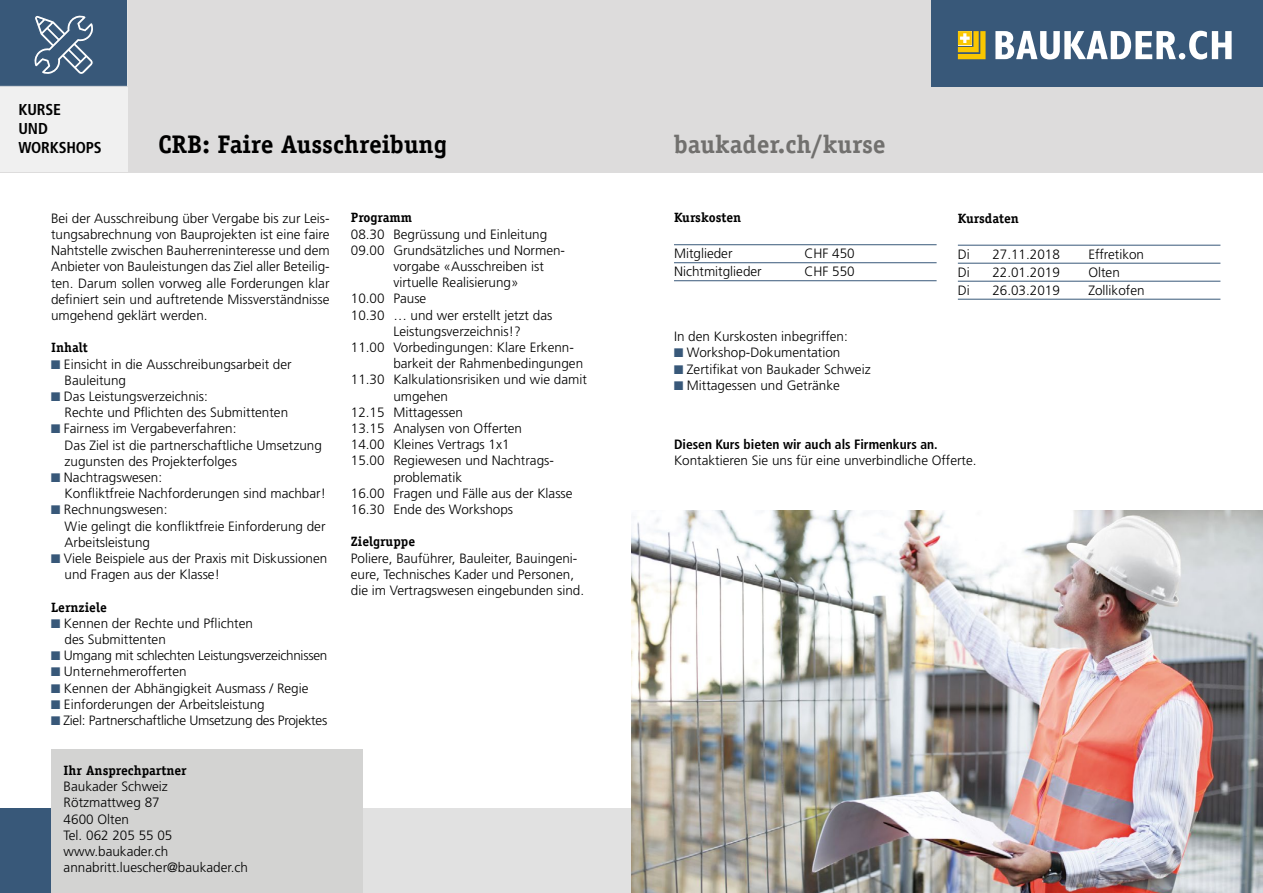
<style>
.page{position:relative;width:1263px;height:893px;background:#fff}
.page>*{position:absolute;margin:0;border:0;box-sizing:border-box;transform-origin:0 0}
.t1{font:700 25.5px "Officina Serif Std";color:#000}
.t2{font:700 25.5px "Officina Serif Std";color:#71706e}
.t3{font:700 condensed 15.75px/18.9px "Frutiger LT Std";letter-spacing:-.01em;color:#000}
.t4{font:300 13.5px/16.2px "Frutiger LT Std";color:#000}
.t5{font:300 13.5px "Frutiger LT Std";letter-spacing:-.02em;color:#000}
.t6{font:700 13.5px "Officina Serif Std";color:#000}
.t7{font:700 condensed 13.5px "Frutiger LT Std";color:#000}
.s1{font-family:"Monotype Sorts";font-weight:400;font-size:12px;color:#385879}
</style>
<div class="page">
<div style="left:340px;top:808px;width:308px;height:85px;background:#e1e1e1"></div>
<div style="left:0;top:0;width:1263px;height:172px;background:#dddcdc"></div>
<div style="left:0;top:808px;width:70px;height:85px;background:#385879"></div>
<div style="left:51px;top:749px;width:311px;height:144px;background:#d3d3d2"></div>
<div style="left:0;top:41px;width:128px;height:131px;background:#f0f0f0"></div>
<svg style="left:0;top:0;width:128px;height:86px"></svg>
<div style="left:932px;top:0;width:331px;height:86px;background:#385879"></div>
<img style="left:631px;top:510px;width:632px;height:383px">
<hr style="left:674px;top:244px;width:262px;height:1px;background:#385879">
<hr style="left:674px;top:262px;width:262px;height:1px;background:#385879">
<hr style="left:674px;top:280px;width:262px;height:1px;background:#385879">
<hr style="left:958px;top:245px;width:262px;height:1px;background:#385879">
<hr style="left:958px;top:263px;width:262px;height:1px;background:#385879">
<hr style="left:958px;top:281px;width:262px;height:1px;background:#385879">
<hr style="left:958px;top:299px;width:262px;height:1px;background:#385879">
<svg style="left:958px;top:31px;width:27px;height:28px"></svg>
<svg style="left:995px;top:31px;width:236px;height:29px"></svg>
<p class="t3" style="left:18px;top:100px;width:85px">KURSE<br>UND<br>WORKSHOPS</p>
<h1 class="t1" style="left:158px;top:128px;width:290px">CRB: Faire Ausschreibung</h1>
<h1 class="t2" style="left:674px;top:128px;width:213px">baukader.ch/kurse</h1>
<p class="t4" style="left:51px;top:210px;width:280px;text-align:justify">Bei der Ausschreibung über Vergabe bis zur Leis&shy;tungsabrechnung von Bauprojekten ist eine faire Nahtstelle zwischen Bauherreninteresse und dem Anbieter von Bauleistungen das Ziel aller Beteilig&shy;ten. Darum sollen vorweg alle Forderungen klar definiert sein und auftretende Missverständnisse umgehend geklärt werden.</p>
<p class="t6" style="left:51px;top:339px;width:38px">Inhalt</p>
<p class="t4" style="left:51px;top:356px;width:242px"><span class="s1">Q</span> Einsicht in die Ausschreibungsarbeit der</p>
<p class="t4" style="left:65px;top:372px;width:63px">Bauleitung</p>
<p class="t4" style="left:51px;top:388px;width:158px"><span class="s1">Q</span> Das Leistungsverzeichnis:</p>
<p class="t4" style="left:65px;top:405px;width:225px">Rechte und Pflichten des Submittenten</p>
<p class="t4" style="left:51px;top:421px;width:187px"><span class="s1">Q</span> Fairness im Vergabeverfahren:</p>
<p class="t4" style="left:65px;top:437px;width:259px">Das Ziel ist die partnerschaftliche Umsetzung</p>
<p class="t4" style="left:65px;top:453px;width:174px">zugunsten des Projekterfolges</p>
<p class="t4" style="left:51px;top:469px;width:113px"><span class="s1">Q</span> Nachtragswesen:</p>
<p class="t4" style="left:65px;top:486px;width:263px">Konfliktfreie Nachforderungen sind machbar!</p>
<p class="t4" style="left:51px;top:502px;width:118px"><span class="s1">Q</span> Rechnungswesen:</p>
<p class="t4" style="left:65px;top:518px;width:262px">Wie gelingt die konfliktfreie Einforderung der</p>
<p class="t4" style="left:65px;top:534px;width:87px">Arbeitsleistung</p>
<p class="t4" style="left:51px;top:550px;width:278px"><span class="s1">Q</span> Viele Beispiele aus der Praxis mit Diskussionen</p>
<p class="t4" style="left:65px;top:567px;width:157px">und Fragen aus der Klasse!</p>
<p class="t6" style="left:51px;top:599px;width:57px">Lernziele</p>
<p class="t4" style="left:51px;top:615px;width:203px"><span class="s1">Q</span> Kennen der Rechte und Pflichten</p>
<p class="t4" style="left:65px;top:631px;width:103px">des Submittenten</p>
<p class="t5" style="left:51px;top:648px;width:278px"><span class="s1">Q</span> Umgang mit schlechten Leistungsverzeichnissen</p>
<p class="t4" style="left:51px;top:664px;width:137px"><span class="s1">Q</span> Unternehmerofferten</p>
<p class="t4" style="left:51px;top:680px;width:259px"><span class="s1">Q</span> Kennen der Abhängigkeit Ausmass / Regie</p>
<p class="t4" style="left:51px;top:696px;width:215px"><span class="s1">Q</span> Einforderungen der Arbeitsleistung</p>
<p class="t5" style="left:51px;top:713px;width:278px"><span class="s1">Q</span> Ziel: Partnerschaftliche Umsetzung des Projektes</p>
<p class="t6" style="left:64px;top:762px;width:125px">Ihr Ansprechpartner</p>
<p class="t4" style="left:64px;top:779px;width:186px">Baukader Schweiz<br>Rötzmattweg 87<br>4600 Olten<br>Tel. 062 205 55 05 www.baukader.ch annabritt.luescher@baukader.ch</p>
<p class="t6" style="left:351px;top:209px;width:63px">Programm</p>
<p class="t4" style="left:351px;top:226px;width:198px">08.30 Begrüssung und Einleitung</p>
<p class="t4" style="left:351px;top:242px;width:215px">09.00 Grundsätzliches und Normen-</p>
<p class="t4" style="left:393px;top:258px;width:152px">vorgabe «Ausschreiben ist</p>
<p class="t4" style="left:393px;top:275px;width:127px">virtuelle Realisierung»</p>
<p class="t4" style="left:351px;top:291px;width:77px">10.00 Pause</p>
<p class="t4" style="left:351px;top:307px;width:203px">10.30 … und wer erstellt jetzt das</p>
<p class="t4" style="left:393px;top:323px;width:129px">Leistungsverzeichnis!?</p>
<p class="t4" style="left:351px;top:339px;width:225px">11.00 Vorbedingungen: Klare Erkenn-</p>
<p class="t4" style="left:393px;top:356px;width:191px">barkeit der Rahmenbedingungen</p>
<p class="t4" style="left:351px;top:372px;width:238px">11.30 Kalkulationsrisiken und wie damit</p>
<p class="t4" style="left:393px;top:388px;width:56px">umgehen</p>
<p class="t4" style="left:351px;top:404px;width:114px">12.15 Mittagessen</p>
<p class="t4" style="left:351px;top:420px;width:173px">13.15 Analysen von Offerten</p>
<p class="t4" style="left:351px;top:437px;width:160px">14.00 Kleines Vertrags 1x1</p>
<p class="t4" style="left:351px;top:453px;width:203px">15.00 Regiewesen und Nachtrags-</p>
<p class="t4" style="left:393px;top:469px;width:70px">problematik</p>
<p class="t4" style="left:351px;top:485px;width:223px">16.00 Fragen und Fälle aus der Klasse</p>
<p class="t4" style="left:351px;top:501px;width:164px">16.30 Ende des Workshops</p>
<p class="t6" style="left:351px;top:533px;width:66px">Zielgruppe</p>
<p class="t4" style="left:351px;top:550px;width:235px">Poliere, Bauführer, Bauleiter, Bauingeni&shy;eure, Technisches Kader und Personen, die im Vertragswesen eingebunden sind.</p>
<p class="t6" style="left:674px;top:209px;width:69px">Kurskosten</p>
<p class="t4" style="left:674px;top:246px;width:60px">Mitglieder</p>
<p class="t4" style="left:804px;top:246px;width:52px">CHF 450</p>
<p class="t4" style="left:674px;top:264px;width:89px">Nichtmitglieder</p>
<p class="t4" style="left:804px;top:264px;width:52px">CHF 550</p>
<p class="t4" style="left:674px;top:329px;width:198px">In den Kurskosten inbegriffen:<br><span class="s1">Q</span> Workshop-Dokumentation<br><span class="s1">Q</span> Zertifikat von Baukader Schweiz<br><span class="s1">Q</span> Mittagessen und Getränke</p>
<p class="t6" style="left:958px;top:210px;width:63px">Kursdaten</p>
<p class="t4" style="left:958px;top:246px;width:14px">Di</p>
<p class="t4" style="left:992px;top:246px;width:69px">27.11.2018</p>
<p class="t4" style="left:1088px;top:246px;width:57px">Effretikon</p>
<p class="t4" style="left:958px;top:264px;width:14px">Di</p>
<p class="t4" style="left:992px;top:264px;width:69px">22.01.2019</p>
<p class="t4" style="left:1088px;top:264px;width:33px">Olten</p>
<p class="t4" style="left:958px;top:282px;width:14px">Di</p>
<p class="t4" style="left:992px;top:282px;width:69px">26.03.2019</p>
<p class="t4" style="left:1088px;top:282px;width:58px">Zollikofen</p>
<p class="t7" style="left:674px;top:436px;width:265px">Diesen Kurs bieten wir auch als Firmenkurs an.</p>
<p class="t4" style="left:674px;top:452px;width:304px">Kontaktieren Sie uns für eine unverbindliche Offerte.</p>
</div>
